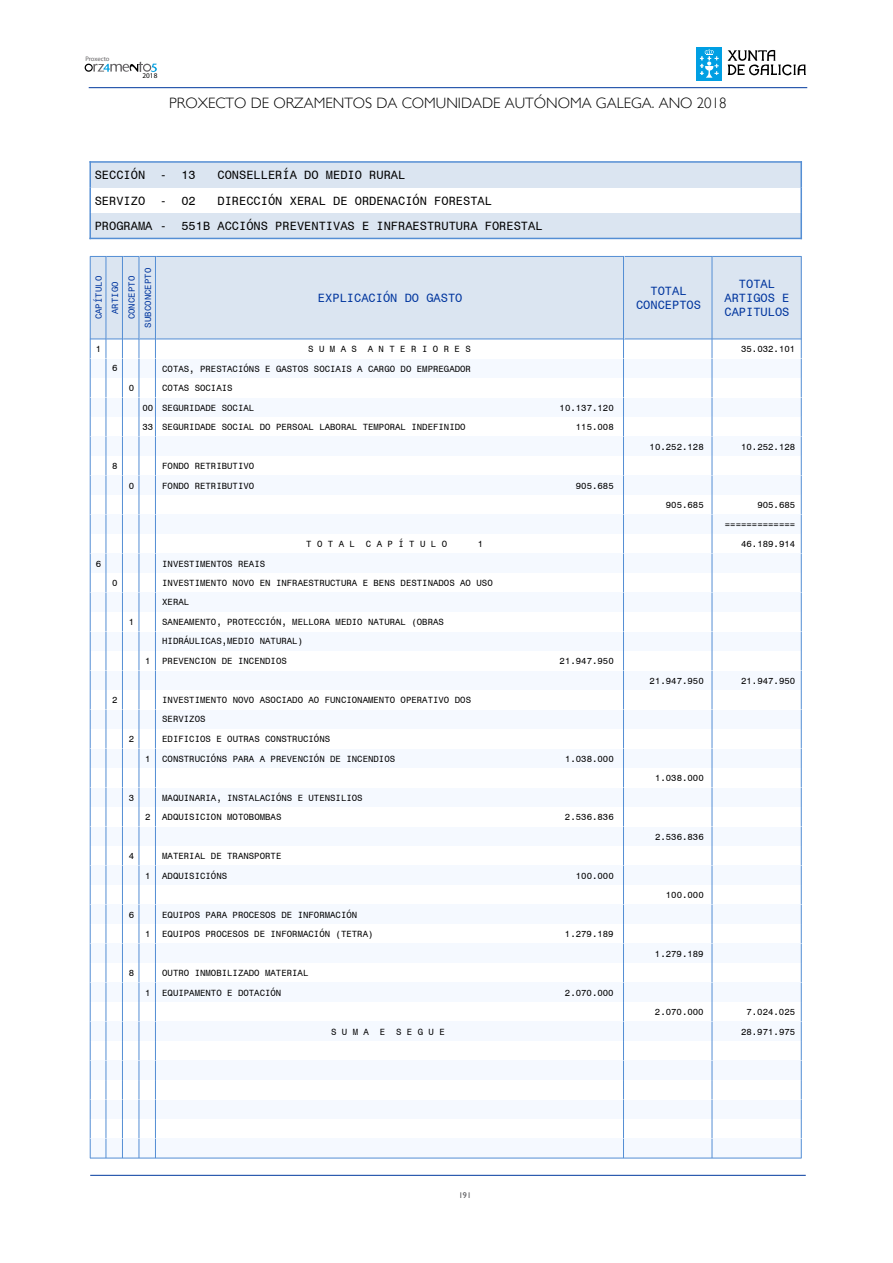
<style>
.page{position:relative;width:893px;height:1263px;background:#fff}
.page>*{position:absolute;margin:0;border:0;box-sizing:border-box;transform-origin:0 0}
.t1{font:300 15px "Gill Sans";color:#000}
.t2{font:12px/25.5px "Monospace 821 BT";color:#000}
.t3{font:12px/14.4px "Monospace 821 BT";color:#00359e;text-align:center}
.t4{font:9px/19.5px "Monospace 821 BT";color:#000}
.t5{font:9px/16.5px "Monospace 821 BT";color:#00359e;text-align:center}
.t6{font:8.25px "Gill Sans";color:#58585a}
.t7{font:7.2px "Myriad Pro";color:#000}
.t8{font:6.6px "Myriad Pro";color:#656365}
</style>
<div class="page">
<div style="left:697px;top:47px;width:25px;height:34px;background:#009fe3"></div>
<svg style="left:700px;top:49px;width:19px;height:29px"></svg>
<svg style="left:728px;top:50px;width:78px;height:26px"></svg>
<svg style="left:85px;top:62px;width:72px;height:10px"></svg>
<div style="left:90px;top:748px;width:711px;height:20px;background:#f5f9ff"></div>
<div style="left:90px;top:358px;width:711px;height:20px;background:#f5f9ff"></div>
<div style="left:90px;top:631px;width:711px;height:20px;background:#f5f9ff"></div>
<div style="left:90px;top:670px;width:711px;height:20px;background:#f5f9ff"></div>
<div style="left:90px;top:475px;width:711px;height:20px;background:#f5f9ff"></div>
<div style="left:90px;top:709px;width:711px;height:20px;background:#f5f9ff"></div>
<div style="left:90px;top:904px;width:711px;height:20px;background:#f5f9ff"></div>
<div style="left:90px;top:397px;width:711px;height:20px;background:#f5f9ff"></div>
<div style="left:90px;top:1099px;width:711px;height:20px;background:#f5f9ff"></div>
<div style="left:90px;top:514px;width:711px;height:20px;background:#f5f9ff"></div>
<div style="left:90px;top:1060px;width:711px;height:20px;background:#f5f9ff"></div>
<div style="left:90px;top:787px;width:711px;height:20px;background:#f5f9ff"></div>
<div style="left:90px;top:826px;width:711px;height:20px;background:#f5f9ff"></div>
<div style="left:90px;top:592px;width:711px;height:20px;background:#f5f9ff"></div>
<div style="left:90px;top:553px;width:711px;height:20px;background:#f5f9ff"></div>
<div style="left:90px;top:436px;width:711px;height:20px;background:#f5f9ff"></div>
<div style="left:90px;top:865px;width:711px;height:20px;background:#f5f9ff"></div>
<div style="left:90px;top:1138px;width:711px;height:20px;background:#f5f9ff"></div>
<hr style="left:90px;top:1158px;width:711px;height:1px;background:#548ed4">
<div style="left:90px;top:1021px;width:711px;height:20px;background:#f5f9ff"></div>
<div style="left:90px;top:982px;width:711px;height:20px;background:#f5f9ff"></div>
<div style="left:90px;top:943px;width:711px;height:20px;background:#f5f9ff"></div>
<svg style="left:623px;top:340px;width:1px;height:818px"></svg>
<svg style="left:712px;top:340px;width:1px;height:818px"></svg>
<svg style="left:801px;top:339px;width:1px;height:819px"></svg>
<hr style="left:89px;top:87px;width:718px;height:1px;background:#003a9e">
<div style="left:107px;top:256px;width:16px;height:83px;background:#dbe5f1"></div>
<div style="left:123px;top:256px;width:17px;height:83px;background:#dbe5f1"></div>
<div style="left:140px;top:256px;width:16px;height:83px;background:#dbe5f1"></div>
<div style="left:90px;top:256px;width:17px;height:83px;background:#dbe5f1"></div>
<svg style="left:91px;top:256px;width:64px;height:1px"></svg>
<hr style="left:90px;top:256px;width:1px;height:83px;background:#548ed4">
<svg style="left:90px;top:339px;width:66px;height:819px"></svg>
<div style="left:624px;top:256px;width:89px;height:83px;background:#dbe5f1"></div>
<hr style="left:624px;top:256px;width:89px;height:1px;background:#548ed4">
<hr style="left:624px;top:339px;width:89px;height:1px;background:#548ed4">
<div style="left:713px;top:256px;width:88px;height:83px;background:#dbe5f1"></div>
<hr style="left:713px;top:256px;width:88px;height:1px;background:#548ed4">
<hr style="left:713px;top:339px;width:88px;height:1px;background:#548ed4">
<hr style="left:801px;top:256px;width:1px;height:83px;background:#548ed4">
<div style="left:156px;top:256px;width:468px;height:83px;background:#dbe5f1"></div>
<hr style="left:156px;top:256px;width:468px;height:1px;background:#548ed4">
<hr style="left:156px;top:339px;width:468px;height:1px;background:#548ed4">
<hr style="left:155px;top:256px;width:1px;height:83px;background:#548ed4">
<hr style="left:139px;top:256px;width:1px;height:83px;background:#548ed4">
<hr style="left:122px;top:256px;width:1px;height:83px;background:#548ed4">
<hr style="left:106px;top:256px;width:1px;height:83px;background:#548ed4">
<hr style="left:623px;top:256px;width:1px;height:83px;background:#548ed4">
<hr style="left:712px;top:256px;width:1px;height:83px;background:#548ed4">
<div style="left:90px;top:162px;width:711px;height:25px;background:#dbe5f1"></div>
<hr style="left:89px;top:161px;width:713px;height:2px;background:#548ed4">
<hr style="left:89px;top:161px;width:2px;height:26px;background:#548ed4">
<hr style="left:800px;top:161px;width:2px;height:26px;background:#548ed4">
<hr style="left:89px;top:187px;width:2px;height:26px;background:#548ed4">
<hr style="left:800px;top:187px;width:2px;height:26px;background:#548ed4">
<div style="left:90px;top:213px;width:711px;height:25px;background:#dbe5f1"></div>
<hr style="left:89px;top:213px;width:2px;height:26px;background:#548ed4">
<hr style="left:89px;top:238px;width:713px;height:1px;background:#548ed4">
<hr style="left:800px;top:213px;width:2px;height:26px;background:#548ed4">
<hr style="left:90px;top:1175px;width:716px;height:1px;background:#003a9e">
<p class="t8" style="left:86px;top:55px;width:25px">Proxecto</p>
<p class="t7" style="left:143px;top:71px;width:16px">2018</p>
<h1 class="t1" style="left:169px;top:94px;width:559px">PROXECTO DE ORZAMENTOS DA COMUNIDADE AUTÓNOMA GALEGA. ANO 2018</h1>
<h2 class="t2" style="left:95px;top:162px;width:103px">SECCIÓN - 13</h2>
<h2 class="t2" style="left:218px;top:162px;width:189px">CONSELLERÍA DO MEDIO RURAL</h2>
<h2 class="t2" style="left:95px;top:187px;width:103px">SERVIZO - 02</h2>
<h2 class="t2" style="left:95px;top:187px;width:449px;text-indent:123px">DIRECCIÓN XERAL DE ORDENACIÓN FORESTAL<br>PROGRAMA - 551B ACCIÓNS PREVENTIVAS E INFRAESTRUTURA FORESTAL</h2>
<p class="t5" style="left:107px;top:327px;width:61px;rotate:-90deg">ARTIGO<br>CONCEPTO<br>SUBCONCEPTO</p>
<p class="t5" style="left:90px;top:319px;width:45px;rotate:-90deg">CAPÍTULO</p>
<h2 class="t3" style="left:636px;top:283px;width:67px">TOTAL<br>CONCEPTOS</h2>
<h2 class="t3" style="left:724px;top:276px;width:67px">TOTAL<br>ARTIGOS E<br>CAPITULOS</h2>
<h2 class="t3" style="left:318px;top:290px;width:146px">EXPLICACIÓN DO GASTO</h2>
<p class="t4" style="left:96px;top:339px;width:7px">1</p>
<p class="t4" style="left:308px;top:339px;width:164px">S U M A S A N T E R I O R E S</p>
<p class="t4" style="left:741px;top:339px;width:56px">35.032.101</p>
<p class="t4" style="left:112px;top:358px;width:7px">6</p>
<p class="t4" style="left:162px;top:359px;width:310px">COTAS, PRESTACIÓNS E GASTOS SOCIAIS A CARGO DO EMPREGADOR</p>
<p class="t4" style="left:129px;top:378px;width:7px">0</p>
<p class="t4" style="left:143px;top:378px;width:113px;text-align:center">COTAS SOCIAIS<br>00 SEGURIDADE SOCIAL</p>
<p class="t4" style="left:560px;top:397px;width:56px">10.137.120</p>
<p class="t4" style="left:143px;top:417px;width:325px">33 SEGURIDADE SOCIAL DO PERSOAL LABORAL TEMPORAL INDEFINIDO</p>
<p class="t4" style="left:576px;top:417px;width:39px">115.008</p>
<p class="t4" style="left:112px;top:456px;width:7px">8</p>
<p class="t4" style="left:162px;top:456px;width:94px">FONDO RETRIBUTIVO</p>
<p class="t4" style="left:129px;top:475px;width:7px">0</p>
<p class="t4" style="left:162px;top:476px;width:94px">FONDO RETRIBUTIVO</p>
<p class="t4" style="left:576px;top:475px;width:39px">905.685</p>
<p class="t4" style="left:650px;top:436px;width:56px">10.252.128</p>
<p class="t4" style="left:741px;top:436px;width:56px">10.252.128</p>
<p class="t4" style="left:666px;top:495px;width:39px">905.685</p>
<p class="t4" style="left:725px;top:495px;width:72px;text-align:right">905.685 =============</p>
<p class="t4" style="left:306px;top:534px;width:142px">T O T A L C A P Í T U L O</p>
<p class="t4" style="left:478px;top:534px;width:7px">1</p>
<p class="t4" style="left:741px;top:534px;width:56px">46.189.914</p>
<p class="t4" style="left:96px;top:553px;width:7px">6</p>
<p class="t4" style="left:162px;top:554px;width:104px">INVESTIMENTOS REAIS</p>
<p class="t4" style="left:112px;top:573px;width:7px">0</p>
<p class="t4" style="left:162px;top:574px;width:332px;line-height:18.6px">INVESTIMENTO NOVO EN INFRAESTRUCTURA E BENS DESTINADOS AO USO<br>XERAL</p>
<p class="t4" style="left:129px;top:612px;width:7px">1</p>
<p class="t4" style="left:162px;top:612px;width:283px;line-height:18.8px">SANEAMENTO, PROTECCIÓN, MELLORA MEDIO NATURAL (OBRAS<br>HIDRÁULICAS,MEDIO NATURAL)</p>
<p class="t4" style="left:145px;top:651px;width:7px">1</p>
<p class="t4" style="left:162px;top:651px;width:126px">PREVENCION DE INCENDIOS</p>
<p class="t4" style="left:560px;top:651px;width:56px">21.947.950</p>
<p class="t4" style="left:112px;top:690px;width:7px">2</p>
<p class="t4" style="left:162px;top:690px;width:310px;line-height:18.8px">INVESTIMENTO NOVO ASOCIADO AO FUNCIONAMENTO OPERATIVO DOS<br>SERVIZOS</p>
<p class="t4" style="left:129px;top:729px;width:7px">2</p>
<p class="t4" style="left:162px;top:729px;width:169px">EDIFICIOS E OUTRAS CONSTRUCIÓNS</p>
<p class="t4" style="left:145px;top:748px;width:7px">1</p>
<p class="t4" style="left:162px;top:749px;width:234px">CONSTRUCIÓNS PARA A PREVENCIÓN DE INCENDIOS</p>
<p class="t4" style="left:565px;top:748px;width:50px">1.038.000</p>
<p class="t4" style="left:129px;top:787px;width:7px">3</p>
<p class="t4" style="left:162px;top:788px;width:202px">MAQUINARIA, INSTALACIÓNS E UTENSILIOS</p>
<p class="t4" style="left:145px;top:807px;width:7px">2</p>
<p class="t4" style="left:162px;top:807px;width:121px">ADQUISICION MOTOBOMBAS</p>
<p class="t4" style="left:565px;top:807px;width:50px">2.536.836</p>
<p class="t4" style="left:129px;top:846px;width:7px">4</p>
<p class="t4" style="left:162px;top:846px;width:121px">MATERIAL DE TRANSPORTE</p>
<p class="t4" style="left:145px;top:865px;width:7px">1</p>
<p class="t4" style="left:162px;top:866px;width:67px">ADQUISICIÓNS</p>
<p class="t4" style="left:576px;top:865px;width:39px">100.000</p>
<p class="t4" style="left:129px;top:905px;width:7px">6</p>
<p class="t4" style="left:162px;top:905px;width:197px">EQUIPOS PARA PROCESOS DE INFORMACIÓN</p>
<p class="t4" style="left:145px;top:924px;width:7px">1</p>
<p class="t4" style="left:162px;top:924px;width:213px">EQUIPOS PROCESOS DE INFORMACIÓN (TETRA)</p>
<p class="t4" style="left:565px;top:924px;width:50px">1.279.189</p>
<p class="t4" style="left:129px;top:963px;width:7px">8</p>
<p class="t4" style="left:162px;top:963px;width:148px">OUTRO INMOBILIZADO MATERIAL</p>
<p class="t4" style="left:145px;top:983px;width:7px">1</p>
<p class="t4" style="left:162px;top:983px;width:121px">EQUIPAMENTO E DOTACIÓN</p>
<p class="t4" style="left:565px;top:983px;width:50px">2.070.000</p>
<p class="t4" style="left:650px;top:670px;width:56px">21.947.950</p>
<p class="t4" style="left:741px;top:670px;width:56px">21.947.950</p>
<p class="t4" style="left:655px;top:768px;width:50px">1.038.000</p>
<p class="t4" style="left:655px;top:826px;width:50px">2.536.836</p>
<p class="t4" style="left:666px;top:885px;width:39px">100.000</p>
<p class="t4" style="left:655px;top:944px;width:50px">1.279.189</p>
<p class="t4" style="left:655px;top:1002px;width:50px">2.070.000</p>
<p class="t4" style="left:746px;top:1002px;width:50px">7.024.025</p>
<p class="t4" style="left:331px;top:1022px;width:115px">S U M A E S E G U E</p>
<p class="t4" style="left:741px;top:1022px;width:56px">28.971.975</p>
<p class="t6" style="left:459px;top:1191px;width:14px">191</p>
</div>
